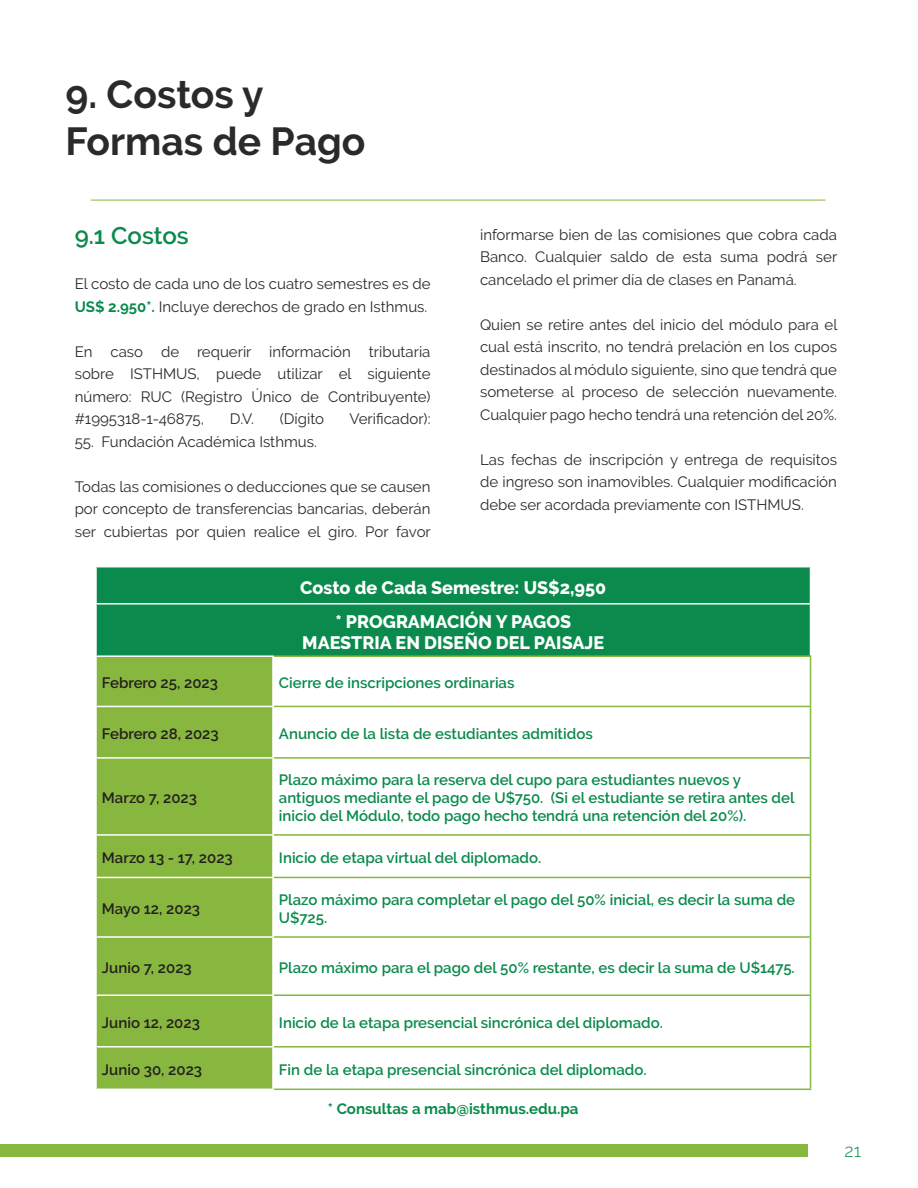
<style>
.page{position:relative;width:918px;height:1188px;background:#fff}
.page>*{position:absolute;margin:0;border:0;box-sizing:border-box;transform-origin:0 0}
.t1{font:700 39px "Raleway";color:#2b292a}
.t2{font:600 24px "Raleway";color:#0a8a4c}
.t3{font:800 18px "Raleway";color:#fff}
.t4{font:300 18px "Raleway";color:#0a8a4c}
.t5{font:15px/22.5px "Raleway";color:#2b292a;text-align:justify}
.t6{font:600 15px/18px "Raleway";color:#0a8a4c}
.t7{font:600 15px "Raleway";color:#231f20}
.t8{font:700 15px "Raleway";color:#0a8a4c}
.s1{font-weight:700;color:#0a8a4c}
</style>
<div class="page">
<div style="left:0;top:1145px;width:808px;height:12px;background:#87b73f"></div>
<hr style="left:91px;top:200px;width:735px;height:1px;background:#87b73f">
<div style="left:97px;top:567px;width:713px;height:88px;background:#0a8a4c"></div>
<div style="left:97px;top:657px;width:175px;height:432px;background:#87b73f"></div>
<svg style="left:274px;top:657px;width:536px;height:432px"></svg>
<hr style="left:95px;top:603px;width:178px;height:2px;background:#fff">
<hr style="left:273px;top:603px;width:538px;height:2px;background:#fff">
<hr style="left:274px;top:655px;width:537px;height:2px;background:#87b73f">
<hr style="left:810px;top:657px;width:1px;height:49px;background:#87b73f">
<hr style="left:274px;top:706px;width:537px;height:1px;background:#87b73f">
<hr style="left:810px;top:707px;width:1px;height:50px;background:#87b73f">
<hr style="left:274px;top:757px;width:537px;height:2px;background:#87b73f">
<hr style="left:810px;top:759px;width:1px;height:75px;background:#87b73f">
<hr style="left:274px;top:834px;width:537px;height:2px;background:#87b73f">
<hr style="left:810px;top:836px;width:1px;height:41px;background:#87b73f">
<hr style="left:274px;top:877px;width:537px;height:1px;background:#87b73f">
<hr style="left:810px;top:878px;width:1px;height:58px;background:#87b73f">
<hr style="left:274px;top:936px;width:537px;height:2px;background:#87b73f">
<hr style="left:810px;top:938px;width:1px;height:56px;background:#87b73f">
<hr style="left:274px;top:994px;width:537px;height:2px;background:#87b73f">
<hr style="left:810px;top:996px;width:1px;height:50px;background:#87b73f">
<hr style="left:274px;top:1046px;width:537px;height:2px;background:#87b73f">
<hr style="left:810px;top:1048px;width:1px;height:41px;background:#87b73f">
<hr style="left:274px;top:1089px;width:537px;height:1px;background:#87b73f">
<hr style="left:95px;top:706px;width:179px;height:1px;background:#fff">
<hr style="left:95px;top:757px;width:179px;height:2px;background:#fff">
<hr style="left:95px;top:834px;width:179px;height:2px;background:#fff">
<hr style="left:95px;top:877px;width:179px;height:1px;background:#fff">
<hr style="left:95px;top:936px;width:179px;height:2px;background:#fff">
<hr style="left:95px;top:994px;width:179px;height:2px;background:#fff">
<hr style="left:95px;top:1046px;width:179px;height:2px;background:#fff">
<p class="t1" style="left:66px;top:72px;width:200px">9. Costos y</p>
<p class="t1" style="left:66px;top:119px;width:301px">Formas de Pago</p>
<p class="t2" style="left:75px;top:222px;width:116px">9.1 Costos</p>
<p class="t5" style="left:75px;top:273px;width:357px">El costo de cada uno de los cuatro semestres es de<br><span class="s1">US$ 2.950*.</span> Incluye derechos de grado en Isthmus.</p>
<p class="t5" style="left:75px;top:340px;width:357px">En caso de requerir información tributaria sobre ISTHMUS, puede utilizar el siguiente número: RUC (Registro Único de Contribuyente) #1995318-1-46875,</p>
<p class="t5" style="left:480px;top:223px;width:359px">informarse bien de las comisiones que cobra cada Banco. Cualquier saldo de esta suma podrá ser cancelado el primer día de clases en Panamá.</p>
<p class="t5" style="left:480px;top:313px;width:359px">Quien se retire antes del inicio del módulo para el cual está inscrito, no tendrá prelación en los cupos destinados al módulo siguiente, sino que tendrá que someterse al proceso de selección nuevamente.<br>Cualquier pago hecho tendrá una retención del 20%.</p>
<p class="t5" style="left:480px;top:448px;width:358px">Las fechas de inscripción y entrega de requisitos de ingreso son inamovibles. Cualquier modificación debe ser acordada previamente con ISTHMUS.</p>
<p class="t5" style="left:230px;top:408px;width:26px">D.V.</p>
<p class="t5" style="left:280px;top:408px;width:46px">(Dígito</p>
<p class="t5" style="left:350px;top:408px;width:82px">Verificador):</p>
<p class="t5" style="left:75px;top:430px;width:244px">55. Fundación Académica Isthmus.</p>
<p class="t5" style="left:75px;top:475px;width:358px">Todas las comisiones o deducciones que se causen por concepto de transferencias bancarias, deberán ser cubiertas por quien realice el giro. Por favor</p>
<p class="t3" style="left:300px;top:577px;width:307px">Costo de Cada Semestre: US$2,950</p>
<p class="t3" style="left:335px;top:611px;width:237px">* PROGRAMACIÓN Y PAGOS</p>
<p class="t3" style="left:302px;top:633px;width:304px">MAESTRIA EN DISEÑO DEL PAISAJE</p>
<p class="t7" style="left:102px;top:674px;width:118px">Febrero 25, 2023</p>
<p class="t6" style="left:279px;top:674px;width:237px">Cierre de inscripciones ordinarias</p>
<p class="t7" style="left:102px;top:725px;width:118px">Febrero 28, 2023</p>
<p class="t6" style="left:279px;top:725px;width:315px">Anuncio de la lista de estudiantes admitidos</p>
<p class="t7" style="left:102px;top:790px;width:97px">Marzo 7, 2023</p>
<p class="t6" style="left:279px;top:771px;width:517px">Plazo máximo para la reserva del cupo para estudiantes nuevos y antiguos mediante el pago de U$750. (Si el estudiante se retira antes del inicio del Módulo, todo pago hecho tendrá una retención del 20%).</p>
<p class="t7" style="left:102px;top:849px;width:132px">Marzo 13 - 17, 2023</p>
<p class="t6" style="left:279px;top:849px;width:264px">Inicio de etapa virtual del diplomado.</p>
<p class="t7" style="left:102px;top:900px;width:100px">Mayo 12, 2023</p>
<p class="t6" style="left:279px;top:891px;width:518px">Plazo máximo para completar el pago del 50% inicial, es decir la suma de<br>U$725.</p>
<p class="t7" style="left:102px;top:959px;width:91px">Junio 7, 2023</p>
<p class="t6" style="left:279px;top:959px;width:517px">Plazo máximo para el pago del 50% restante, es decir la suma de U$1475.</p>
<p class="t7" style="left:102px;top:1014px;width:100px">Junio 12, 2023</p>
<p class="t6" style="left:279px;top:1014px;width:386px">Inicio de la etapa presencial sincrónica del diplomado.</p>
<p class="t7" style="left:102px;top:1061px;width:102px">Junio 30, 2023</p>
<p class="t6" style="left:279px;top:1061px;width:369px">Fin de la etapa presencial sincrónica del diplomado.</p>
<p class="t8" style="left:328px;top:1100px;width:252px">* Consultas a mab@isthmus.edu.pa</p>
<p class="t4" style="left:845px;top:1140px;width:18px">21</p>
</div>
